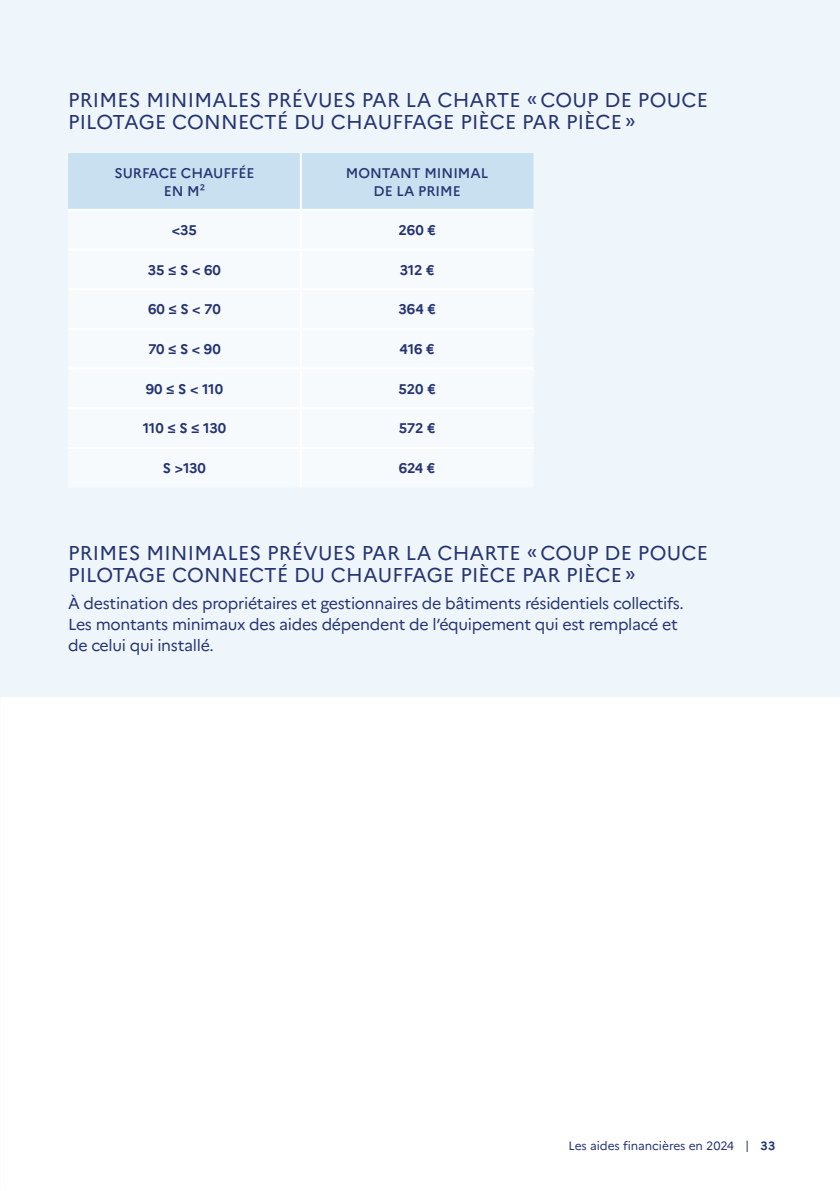
<style>
.page{position:relative;width:840px;height:1191px;background:#fff}
.page>*{position:absolute;margin:0;border:0;box-sizing:border-box;transform-origin:0 0}
.t1{font:20px/21.6px "Marianne";letter-spacing:.01em;color:#253471}
.t2{font:16px/21px "Marianne";letter-spacing:-.02em;color:#253471}
.t3{font:700 14px "Marianne";letter-spacing:-.005em;color:#253471}
.t4{font:500 14px/18px "Marianne";color:#253471;text-align:center}
.t5{font:12px "Marianne";letter-spacing:-.005em;color:#253471}
.t6{font:700 12px "Marianne";color:#253471}
</style>
<div class="page">
<div style="left:0;top:0;width:839px;height:696px;background:#eff6fb"></div>
<div style="left:68px;top:153px;width:465px;height:56px;background:#c9e0f0"></div>
<svg style="left:68px;top:211px;width:465px;height:277px"></svg>
<hr style="left:299px;top:153px;width:2px;height:56px;background:#fff">
<hr style="left:299px;top:211px;width:2px;height:37px;background:#fff">
<hr style="left:299px;top:250px;width:2px;height:38px;background:#fff">
<hr style="left:299px;top:290px;width:2px;height:38px;background:#fff">
<hr style="left:299px;top:330px;width:2px;height:37px;background:#fff">
<hr style="left:299px;top:369px;width:2px;height:38px;background:#fff">
<hr style="left:299px;top:409px;width:2px;height:38px;background:#fff">
<hr style="left:299px;top:449px;width:2px;height:39px;background:#fff">
<hr style="left:301px;top:288px;width:232px;height:2px;background:#fff">
<hr style="left:68px;top:447px;width:232px;height:2px;background:#fff">
<hr style="left:300px;top:447px;width:233px;height:2px;background:#fff">
<hr style="left:68px;top:209px;width:232px;height:2px;background:#fff">
<hr style="left:300px;top:209px;width:233px;height:2px;background:#fff">
<hr style="left:68px;top:248px;width:232px;height:2px;background:#fff">
<hr style="left:300px;top:248px;width:233px;height:2px;background:#fff">
<hr style="left:68px;top:288px;width:233px;height:2px;background:#fff">
<hr style="left:68px;top:328px;width:232px;height:2px;background:#fff">
<hr style="left:300px;top:328px;width:233px;height:2px;background:#fff">
<hr style="left:68px;top:367px;width:232px;height:2px;background:#fff">
<hr style="left:300px;top:367px;width:233px;height:2px;background:#fff">
<hr style="left:68px;top:407px;width:232px;height:2px;background:#fff">
<hr style="left:300px;top:407px;width:233px;height:2px;background:#fff">
<svg style="left:746px;top:1140px;width:1px;height:12px"></svg>
<p class="t1" style="left:68px;top:87px;width:641px">PRIMES MINIMALES PRÉVUES PAR LA CHARTE « COUP DE POUCE<br>PILOTAGE CONNECTÉ DU CHAUFFAGE PIÈCE PAR PIÈCE »</p>
<p class="t4" style="left:114px;top:163px;width:141px">SURFACE CHAUFFÉE<br>EN M²</p>
<p class="t4" style="left:346px;top:163px;width:144px">MONTANT MINIMAL<br>DE LA PRIME</p>
<p class="t3" style="left:172px;top:219px;width:27px">&lt;35</p>
<p class="t3" style="left:398px;top:219px;width:39px">260 €</p>
<p class="t3" style="left:148px;top:259px;width:74px">35 ≤ S &lt; 60</p>
<p class="t3" style="left:399px;top:259px;width:36px">312 €</p>
<p class="t3" style="left:148px;top:298px;width:74px">60 ≤ S &lt; 70</p>
<p class="t3" style="left:398px;top:298px;width:39px">364 €</p>
<p class="t3" style="left:148px;top:338px;width:74px">70 ≤ S &lt; 90</p>
<p class="t3" style="left:399px;top:338px;width:37px">416 €</p>
<p class="t3" style="left:146px;top:378px;width:79px">90 ≤ S &lt; 110</p>
<p class="t3" style="left:398px;top:378px;width:39px">520 €</p>
<p class="t3" style="left:143px;top:417px;width:85px">110 ≤ S ≤ 130</p>
<p class="t3" style="left:398px;top:417px;width:38px">572 €</p>
<p class="t3" style="left:163px;top:457px;width:45px">S &gt;130</p>
<p class="t3" style="left:398px;top:457px;width:38px">624 €</p>
<p class="t1" style="left:68px;top:541px;width:641px">PRIMES MINIMALES PRÉVUES PAR LA CHARTE « COUP DE POUCE<br>PILOTAGE CONNECTÉ DU CHAUFFAGE PIÈCE PAR PIÈCE »</p>
<p class="t2" style="left:68px;top:591px;width:616px">À destination des propriétaires et gestionnaires de bâtiments résidentiels collectifs.<br>Les montants minimaux des aides dépendent de l’équipement qui est remplacé et de celui qui installé.</p>
<p class="t5" style="left:568px;top:1137px;width:167px">Les aides financières en 2024</p>
<p class="t6" style="left:759px;top:1136px;width:16px">33</p>
</div>
